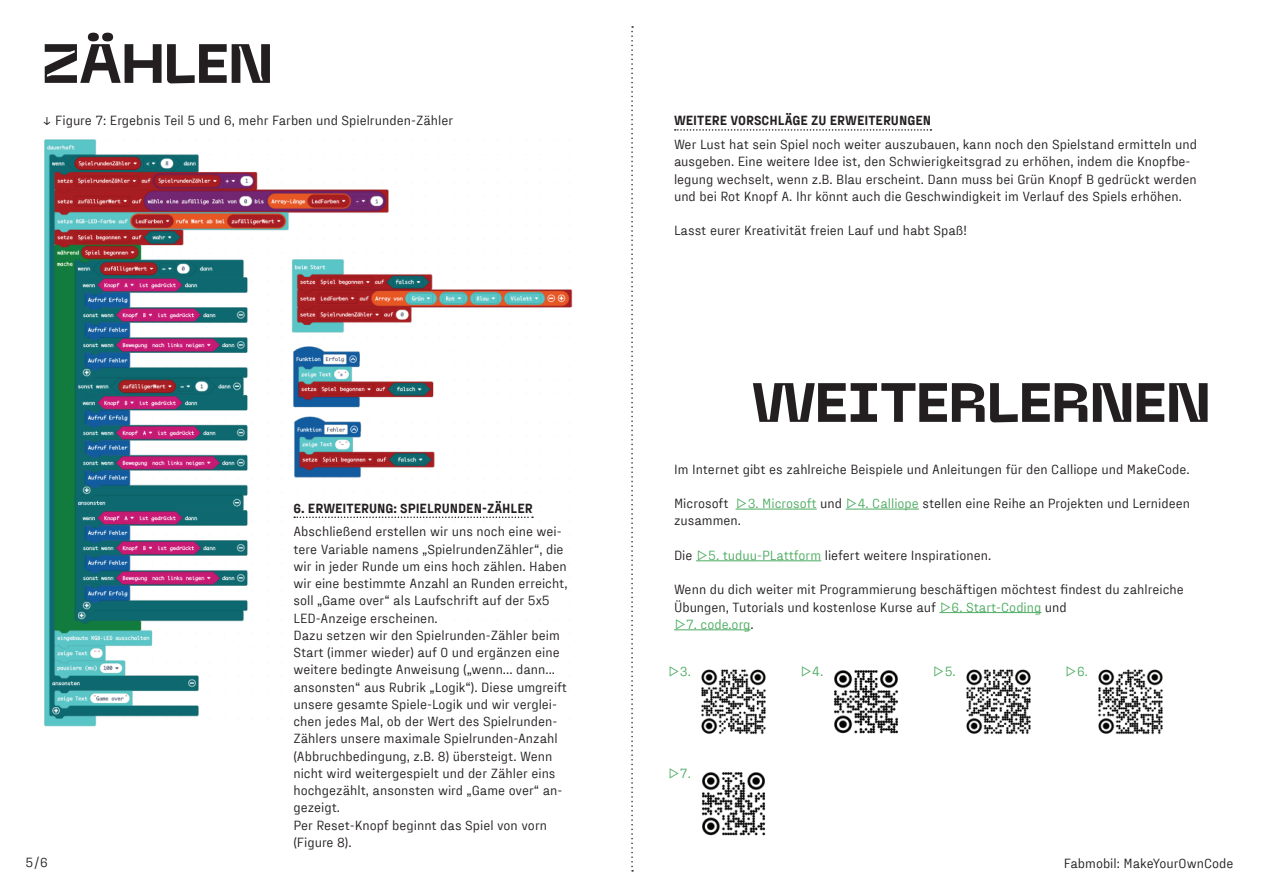
<style>
.page{position:relative;width:1263px;height:893px;background:#fff}
.page>*{position:absolute;margin:0;border:0;box-sizing:border-box;transform-origin:0 0}
.t1{font:800 54.9px "Neue Machina";letter-spacing:-.01em;color:#231f20}
.t2{font:13.5px/17.2px "Fraktion Sans";color:#231f20}
.t3{font:900 13.5px "Fraktion Sans";color:#231f20}
.t4{font:13.5px "Fraktion Sans";color:#4dac61}
.s1{color:#4dac61}
</style>
<div class="page">
<svg style="left:631px;top:26px;width:2px;height:846px"></svg>
<img style="left:44px;top:139px;width:529px;height:588px">
<svg style="left:294px;top:516px;width:239px;height:2px"></svg>
<svg style="left:675px;top:129px;width:256px;height:2px"></svg>
<hr style="left:735px;top:509px;width:82px;height:1px;background:#4dac61">
<hr style="left:846px;top:509px;width:73px;height:1px;background:#4dac61">
<hr style="left:696px;top:560px;width:125px;height:1px;background:#4dac61">
<hr style="left:939px;top:612px;width:102px;height:1px;background:#4dac61">
<hr style="left:674px;top:629px;width:76px;height:1px;background:#4dac61">
<img style="left:702px;top:772px;width:64px;height:64px">
<img style="left:701px;top:669px;width:65px;height:66px">
<img style="left:966px;top:669px;width:65px;height:66px">
<img style="left:1098px;top:669px;width:65px;height:66px">
<img style="left:834px;top:670px;width:65px;height:64px">
<h1 class="t1" style="left:43px;top:28px;width:232px">ZÄHLEN</h1>
<p class="t2" style="left:43px;top:111px;width:412px">↓ Figure 7: Ergebnis Teil 5 und 6, mehr Farben und Spielrunden-Zähler</p>
<p class="t3" style="left:293px;top:497px;width:241px">6. ERWEITERUNG: SPIELRUNDEN-ZÄHLER</p>
<p class="t2" style="left:293px;top:522px;width:276px">Abschließend erstellen wir uns noch eine wei&shy;tere Variable namens „SpielrundenZähler“, die wir in jeder Runde um eins hoch zählen. Haben wir eine bestimmte Anzahl an Runden erreicht, soll „Game over“ als Laufschrift auf der 5x5<br>LED-Anzeige erscheinen.<br>Dazu setzen wir den Spielrunden-Zähler beim Start (immer wieder) auf 0 und ergänzen eine weitere bedingte Anweisung („wenn... dann... ansonsten“ aus Rubrik „Logik“). Diese umgreift unsere gesamte Spiele-Logik und wir verglei&shy;chen jedes Mal, ob der Wert des Spielrunden-Zählers unsere maximale Spielrunden-Anzahl (Abbruchbedingung, z.B. 8) übersteigt. Wenn nicht wird weitergespielt und der Zähler eins hochgezählt, ansonsten wird „Game over“ an&shy;gezeigt.<br>Per Reset-Knopf beginnt das Spiel von vorn (Figure 8).</p>
<p class="t3" style="left:674px;top:110px;width:259px">WEITERE VORSCHLÄGE ZU ERWEITERUNGEN</p>
<p class="t2" style="left:674px;top:134px;width:524px">Wer Lust hat sein Spiel noch weiter auszubauen, kann noch den Spielstand ermitteln und ausgeben. Eine weitere Idee ist, den Schwierigkeitsgrad zu erhöhen, indem die Knopfbe&shy;legung wechselt, wenn z.B. Blau erscheint. Dann muss bei Grün Knopf B gedrückt werden und bei Rot Knopf A. Ihr könnt auch die Geschwindigkeit im Verlauf des Spiels erhöhen.</p>
<p class="t2" style="left:674px;top:221px;width:294px">Lasst eurer Kreativität freien Lauf und habt Spaß!</p>
<h1 class="t1" style="left:752px;top:367px;width:461px">WEITERLERNEN</h1>
<p class="t2" style="left:674px;top:459px;width:517px">Im Internet gibt es zahlreiche Beispiele und Anleitungen für den Calliope und MakeCode.</p>
<p class="t2" style="left:674px;top:493px;width:518px">Microsoft <span class="s1">▷3. Microsoft</span> und <span class="s1">▷4. Calliope</span> stellen eine Reihe an Projekten und Lernideen zusammen.</p>
<p class="t2" style="left:674px;top:545px;width:319px">Die <span class="s1">▷5. tuduu-PLattform</span> liefert weitere Inspirationen.</p>
<p class="t2" style="left:674px;top:580px;width:511px">Wenn du dich weiter mit Programmierung beschäftigen möchtest findest du zahlreiche<br>Übungen, Tutorials und kostenlose Kurse auf <span class="s1">▷6. Start-Coding</span> und<br><span class="s1">▷7. code.org</span>.</p>
<p class="t4" style="left:668px;top:661px;width:25px">▷3.</p>
<p class="t4" style="left:800px;top:661px;width:25px">▷4.</p>
<p class="t4" style="left:932px;top:661px;width:25px">▷5.</p>
<p class="t4" style="left:1065px;top:661px;width:25px">▷6.</p>
<p class="t4" style="left:668px;top:763px;width:25px">▷7.</p>
<p class="t2" style="left:26px;top:853px;width:24px">5/6</p>
<p class="t2" style="left:1064px;top:853px;width:171px">Fabmobil: MakeYourOwnCode</p>
</div>
